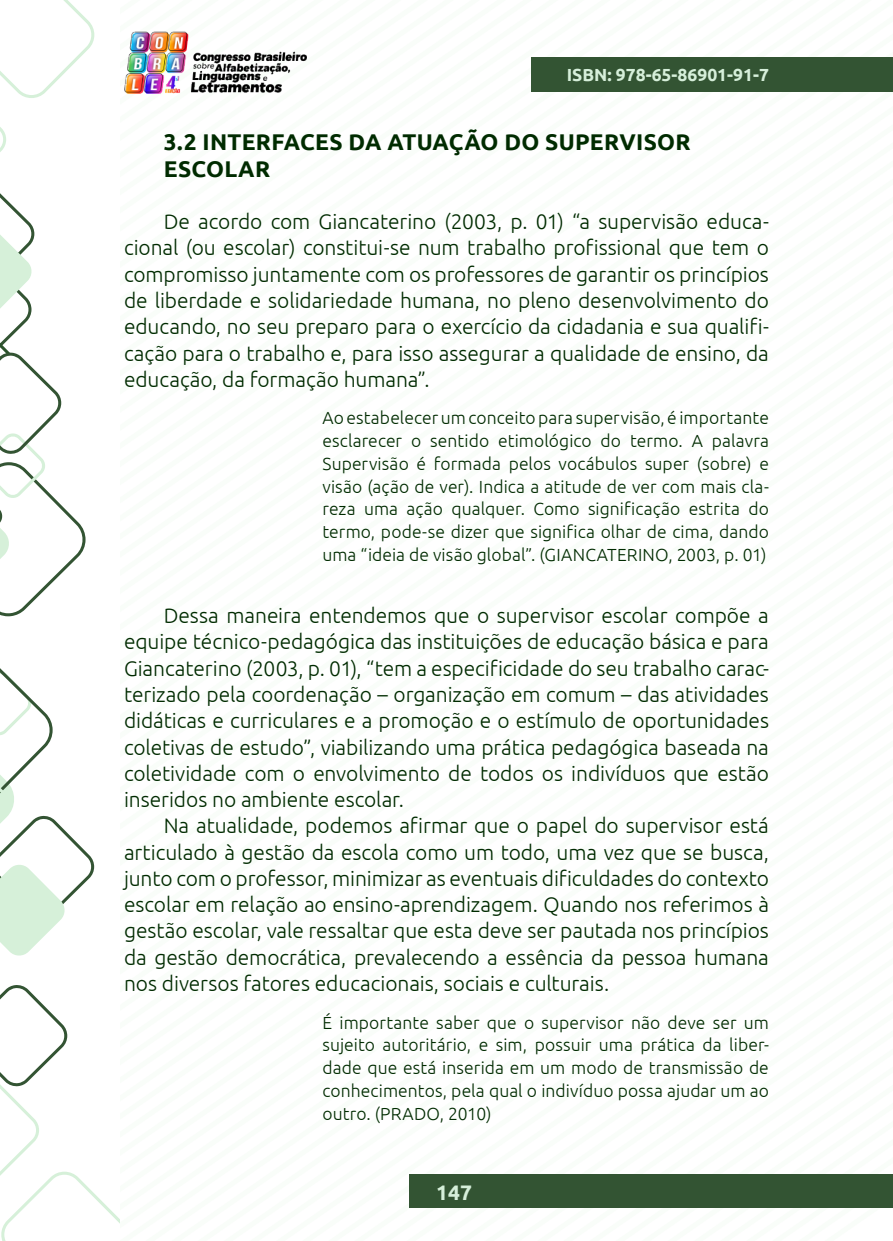
<style>
.page{position:relative;width:893px;height:1241px;background:#fff}
.page>*{position:absolute;margin:0;border:0;box-sizing:border-box;transform-origin:0 0}
._9_1_SUBTÍTULO_2{font:700 22.75px/26.2px "Ubuntu";letter-spacing:.01em;color:#002b00}
._8_CORPO{font:300 21px/26.2px "Ubuntu";letter-spacing:-.005em;color:#002b00;text-align:justify}
.t1{font:700 21px "Ubuntu";color:#d6efda}
._12_CITACAO{font:300 17.5px/22.8px "Ubuntu";letter-spacing:.005em;color:#002b00;text-align:justify}
.t2{font:700 17.5px "Ubuntu";color:#d6efda}
</style>
<div class="page">
<div style="left:410px;top:1174px;width:483px;height:33px;background:#335433"></div>
<img style="left:124px;top:31px;width:182px;height:62px">
<div style="left:532px;top:57px;width:361px;height:35px;background:#335433"></div>
<svg style="left:0;top:985px;width:119px;height:255px"></svg>
<svg style="left:0;top:0;width:94px;height:616px"></svg>
<svg style="left:0;top:668px;width:94px;height:288px"></svg>
<p class="t2" style="left:567px;top:64px;width:204px">ISBN: 978-65-86901-91-7</p>
<p class="_9_1_SUBTÍTULO_2" style="left:164px;top:129px;width:528px">3.2 INTERFACES DA ATUAÇÃO DO SUPERVISOR<br>ESCOLAR</p>
<p class="_8_CORPO" style="left:124px;top:208px;width:646px;text-indent:40px">De acordo com Giancaterino (2003, p. 01) “a supervisão educa&shy;cional (ou escolar) constitui-se num trabalho profissional que tem o compromisso juntamente com os professores de garantir os princípios de liberdade e solidariedade humana, no pleno desenvolvimento do educando, no seu preparo para o exercício da cidadania e sua qualifi&shy;cação para o trabalho e, para isso assegurar a qualidade de ensino, da educação, da formação humana”.</p>
<p class="_12_CITACAO" style="left:322px;top:406px;width:448px">Ao estabelecer um conceito para supervisão, é importante esclarecer o sentido etimológico do termo. A palavra Supervisão é formada pelos vocábulos super (sobre) e visão (ação de ver). Indica a atitude de ver com mais cla&shy;reza uma ação qualquer. Como significação estrita do termo, pode-se dizer que significa olhar de cima, dando uma “ideia de visão global”. (GIANCATERINO, 2003, p. 01)</p>
<p class="_8_CORPO" style="left:124px;top:602px;width:646px;text-indent:40px">Dessa maneira entendemos que o supervisor escolar compõe a equipe técnico-pedagógica das instituições de educação básica e para Giancaterino (2003, p. 01), “tem a especificidade do seu trabalho carac&shy;terizado pela coordenação – organização em comum – das atividades didáticas e curriculares e a promoção e o estímulo de oportunidades coletivas de estudo”, viabilizando uma prática pedagógica baseada na coletividade com o envolvimento de todos os indivíduos que estão inseridos no ambiente escolar.</p>
<p class="_8_CORPO" style="left:124px;top:812px;width:646px;text-indent:40px">Na atualidade, podemos afirmar que o papel do supervisor está articulado à gestão da escola como um todo, uma vez que se busca, junto com o professor, minimizar as eventuais dificuldades do contexto escolar em relação ao ensino-aprendizagem. Quando nos referimos à gestão escolar, vale ressaltar que esta deve ser pautada nos princípios da gestão democrática, prevalecendo a essência da pessoa humana nos diversos fatores educacionais, sociais e culturais.</p>
<p class="_12_CITACAO" style="left:322px;top:1010px;width:448px">É importante saber que o supervisor não deve ser um sujeito autoritário, e sim, possuir uma prática da liber&shy;dade que está inserida em um modo de transmissão de conhecimentos, pela qual o indivíduo possa ajudar um ao outro. (PRADO, 2010)</p>
<p class="t1" style="left:436px;top:1178px;width:37px">147</p>
</div>
